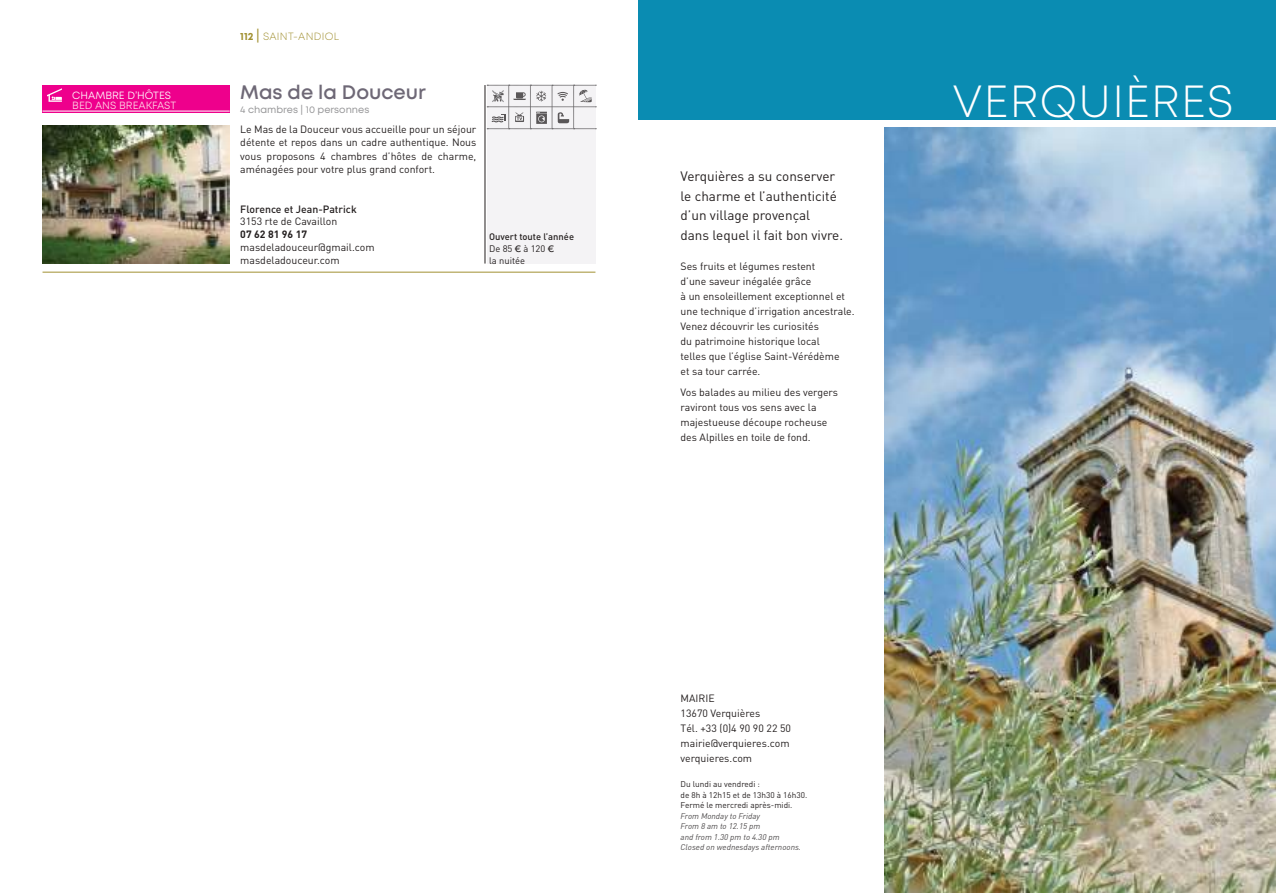
<style>
.page{position:relative;width:1276px;height:893px;background:#fff}
.page>*{position:absolute;margin:0;border:0;box-sizing:border-box;transform-origin:0 0}
.t1{font:300 45px "Mont";letter-spacing:.03em;color:#fff}
.t2{font:600 19.5px "Mont";color:#6e6876}
.t3{font:13.5px/19.5px "DIN";color:#241f1f}
.t4{font:10.5px/15px "DIN";color:#241f1f}
.t5{font:500 10.5px "DIN";color:#241f1f}
.t6{font:300 10.5px "Mont";letter-spacing:.03em;color:#a19031}
.t7{font:10.5px "Mont";color:#ffd8e6}
.t8{font:10.5px "Mont";color:#fff}
.t9{font:700 10.5px "DIN";color:#241f1f}
.t10{font:9.75px "Mont";color:#969698}
.t11{font:500 9.3px/12px "DIN";color:#241f1f}
.t12{font:italic 8.25px/10.5px "DIN";color:#4e4b4c}
.t13{font:8.25px/10.5px "DIN";color:#241f1f}
.s1{font-weight:700}
.s2{font-weight:400;font-size:13.5px}
.s3{font-weight:400}
.s4{font-family:"LT Euro Money";font-weight:400}
</style>
<div class="page">
<div style="left:487px;top:85px;width:108px;height:179px;background:#f4f3f5"></div>
<hr style="left:43px;top:272px;width:552px;height:1px;background:#a19031">
<img style="left:884px;top:128px;width:392px;height:765px">
<div style="left:638px;top:0;width:638px;height:119px;background:#0a8cb2"></div>
<img style="left:43px;top:125px;width:187px;height:139px">
<hr style="left:485px;top:85px;width:1px;height:179px;background:#241f1f">
<svg style="left:487px;top:85px;width:109px;height:44px"></svg>
<div style="left:43px;top:85px;width:187px;height:28px;background:#ee008c"></div>
<hr style="left:43px;top:111px;width:187px;height:1px;background:#fff">
<svg style="left:47px;top:88px;width:15px;height:14px"></svg>
<p class="t8" style="left:72px;top:89px;width:100px">CHAMBRE D’HÔTES</p>
<p class="t7" style="left:72px;top:99px;width:105px">BED ANS BREAKFAST</p>
<p class="t6" style="left:240px;top:29px;width:100px"><span class="s1">112</span> <span class="s2">|</span> SAINT-ANDIOL</p>
<h2 class="t2" style="left:240px;top:80px;width:187px">Mas de la Douceur</h2>
<p class="t10" style="left:240px;top:103px;width:131px">4 chambres | 10 personnes</p>
<p class="t4" style="left:240px;top:122px;width:237px;line-height:13.5px;text-align:justify">Le Mas de la Douceur vous accueille pour un séjour détente et repos dans un cadre authentique. Nous vous proposons 4 chambres d’hôtes de charme, aménagées pour votre plus grand confort.</p>
<p class="t5" style="left:240px;top:202px;width:118px">Florence et Jean-Patrick</p>
<p class="t4" style="left:240px;top:214px;width:98px">3153 rte de Cavaillon</p>
<p class="t9" style="left:240px;top:227px;width:68px">07 62 81 96 17</p>
<p class="t4" style="left:240px;top:240px;width:136px;line-height:12.8px">masdeladouceur@gmail.com masdeladouceur.com</p>
<p class="t11" style="left:489px;top:230px;width:86px">Ouvert toute l’année<br><span class="s3">De 85</span> <span class="s4">d</span> <span class="s3">à 120</span> <span class="s4">d<br></span><span class="s3">la nuitée</span></p>
<p class="t3" style="left:680px;top:166px;width:164px">Verquières a su conserver le charme et l’authenticité d’un village provençal<br>dans lequel il fait bon vivre.</p>
<p class="t4" style="left:680px;top:258px;width:176px">Ses fruits et légumes restent<br>d’une saveur inégalée grâce<br>à un ensoleillement exceptionnel et une technique d’irrigation ancestrale.<br>Venez découvrir les curiosités<br>du patrimoine historique local<br>telles que l’église Saint-Vérédème<br>et sa tour carrée.</p>
<p class="t4" style="left:680px;top:384px;width:159px">Vos balades au milieu des vergers raviront tous vos sens avec la majestueuse découpe rocheuse des Alpilles en toile de fond.</p>
<h1 class="t1" style="left:952px;top:73px;width:282px">VERQUIÈRES</h1>
<p class="t4" style="left:680px;top:690px;width:112px">MAIRIE<br>13670 Verquières<br>Tél. +33 (0)4 90 90 22 50 mairie@verquieres.com verquieres.com</p>
<p class="t13" style="left:680px;top:779px;width:128px">Du lundi au vendredi :<br>de 8h à 12h15 et de 13h30 à 16h30.<br>Fermé le mercredi après-midi.</p>
<p class="t12" style="left:680px;top:811px;width:122px">From Monday to Friday<br>From 8 am to 12.15 pm<br>and from 1.30 pm to 4.30 pm<br>Closed on wednesdays afternoons.</p>
</div>
